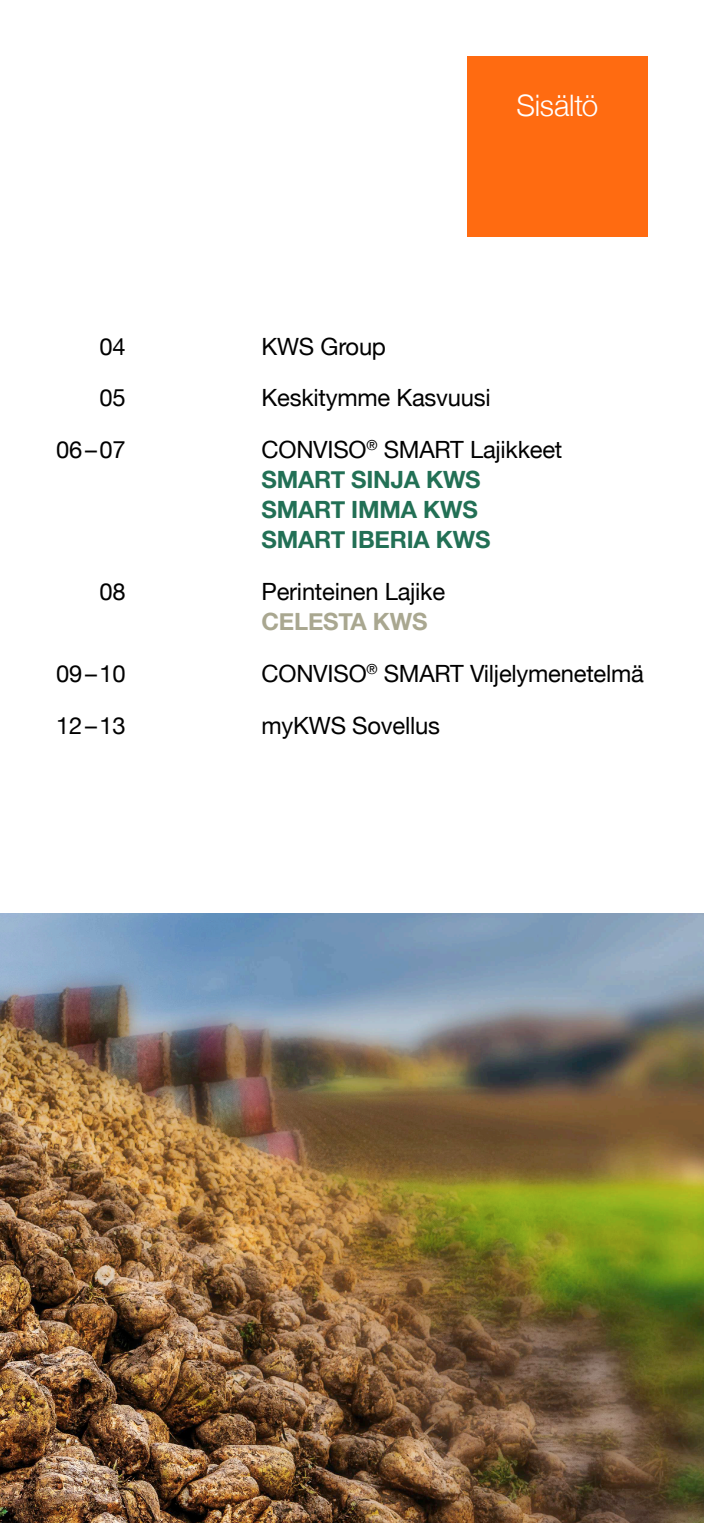
<style>
.page{position:relative;width:704px;height:1523px;background:#fff}
.page>*{position:absolute;margin:0;border:0;box-sizing:border-box;transform-origin:0 0}
.t1{font:300 29.62px "Helvetica Neue";letter-spacing:-.01em;color:#fff}
.t2{font:23.75px "Helvetica Neue";letter-spacing:-.01em;color:#000}
.t3{font:700 23.75px/30px "Helvetica Neue";letter-spacing:-.01em;color:#227055}
.t4{font:700 23.75px "Helvetica Neue";letter-spacing:-.01em;color:#a9a790}
.s1{font-weight:400;color:#000}
</style>
<div class="page">
<div style="left:467px;top:56px;width:180px;height:180px;background:#ff6b11"></div>
<img style="left:0;top:913px;width:703px;height:609px">
<p class="t1" style="left:516px;top:81px;width:83px">Sisältö</p>
<p class="t2" style="left:99px;top:329px;width:28px">04</p>
<p class="t2" style="left:261px;top:329px;width:126px">KWS Group</p>
<p class="t2" style="left:99px;top:381px;width:28px">05</p>
<p class="t2" style="left:261px;top:381px;width:230px">Keskitymme Kasvuusi</p>
<p class="t2" style="left:56px;top:433px;width:71px">06–07</p>
<p class="t3" style="left:261px;top:435px;width:302px"><span class="s1">CONVISO</span><sup>®</sup> <span class="s1">SMART Lajikkeet<br></span>SMART SINJA KWS<br>SMART IMMA KWS<br>SMART IBERIA KWS</p>
<p class="t2" style="left:99px;top:574px;width:28px">08</p>
<p class="t2" style="left:261px;top:574px;width:185px">Perinteinen Lajike</p>
<p class="t4" style="left:261px;top:603px;width:167px">CELESTA KWS</p>
<p class="t2" style="left:56px;top:656px;width:71px">09–10</p>
<p class="t2" style="left:261px;top:656px;width:383px">CONVISO<sup>®</sup> SMART Viljelymenetelmä</p>
<p class="t2" style="left:56px;top:708px;width:71px">12–13</p>
<p class="t2" style="left:261px;top:708px;width:180px">myKWS Sovellus</p>
</div>
